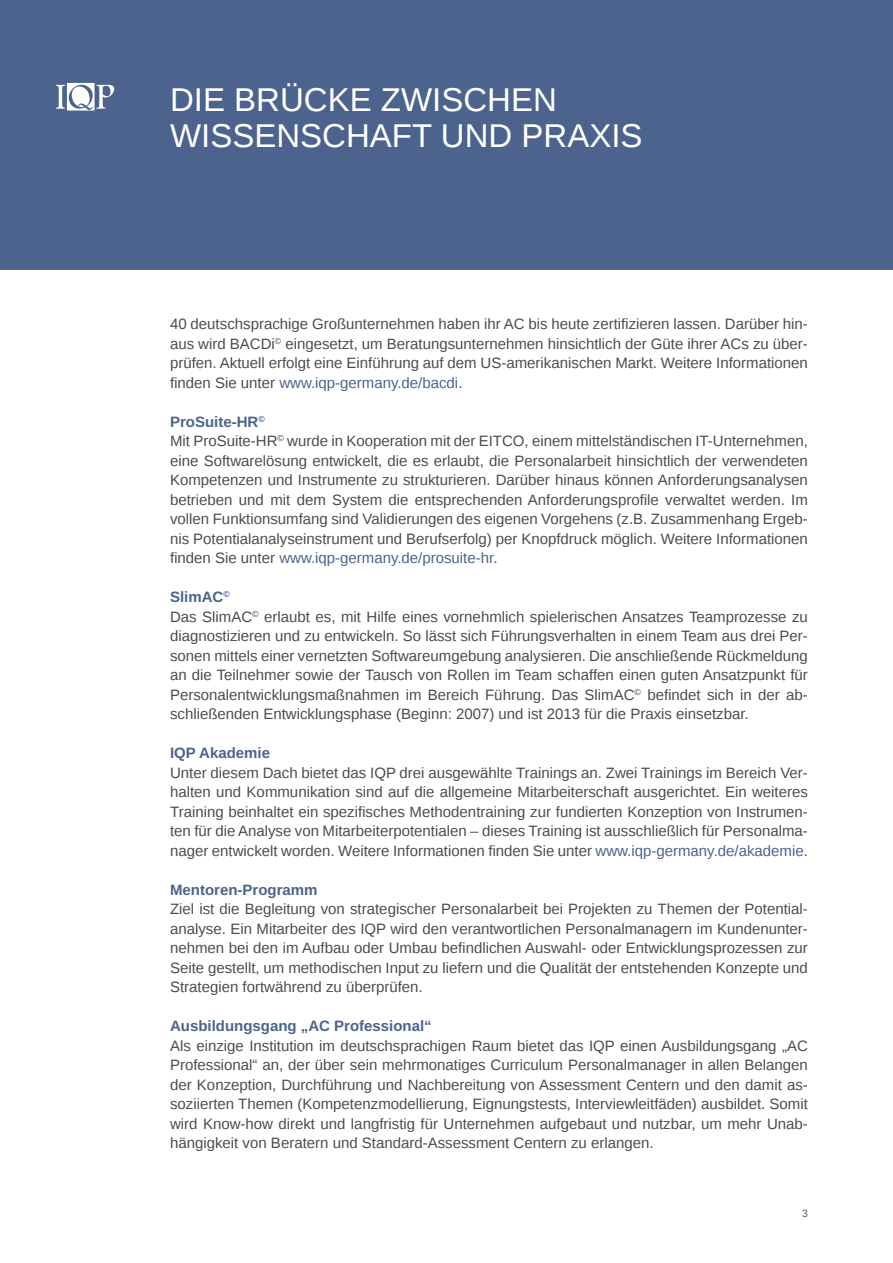
<style>
.page{position:relative;width:893px;height:1263px;background:#fff}
.page>*{position:absolute;margin:0;border:0;box-sizing:border-box;transform-origin:0 0}
.Modultext{font:33px/36px "Liberation Sans";color:#fff}
.Standardtext_nicht_e{font:15px/19.5px "Liberation Sans";color:#4b4c4d;text-align:justify}
.Standardtext_nicht_e-2{font:700 15px "Liberation Sans";color:#4b638d}
.t1{font:10.5px "Liberation Sans";color:#4b638d}
.s1{color:#4b638d}
</style>
<div class="page">
<div style="left:0;top:0;width:893px;height:269px;background:#4b638d"></div>
<svg style="left:56px;top:83px;width:58px;height:28px"></svg>
<p class="Modultext" style="left:170px;top:83px;width:474px">DIE BRÜCKE ZWISCHEN<br>WISSENSCHAFT UND PRAXIS</p>
<p class="Standardtext_nicht_e" style="left:170px;top:315px;width:639px">40 deutschsprachige Großunternehmen haben ihr AC bis heute zertifizieren lassen. Darüber hin&shy;aus wird BACDi<sup>©</sup> eingesetzt, um Beratungsunternehmen hinsichtlich der Güte ihrer ACs zu über&shy;prüfen. Aktuell erfolgt eine Einführung auf dem US-amerikanischen Markt. Weitere Informationen finden Sie unter <span class="s1">www.iqp-germany.de/bacdi</span>.</p>
<p class="Standardtext_nicht_e-2" style="left:170px;top:411px;width:96px">ProSuite-HR<sup>©</sup></p>
<p class="Standardtext_nicht_e" style="left:170px;top:432px;width:639px">Mit ProSuite-HR<sup>©</sup> wurde in Kooperation mit der EITCO, einem mittelständischen IT-Unternehmen, eine Softwarelösung entwickelt, die es erlaubt, die Personalarbeit hinsichtlich der verwendeten Kompetenzen und Instrumente zu strukturieren. Darüber hinaus können Anforderungsanalysen betrieben und mit dem System die entsprechenden Anforderungsprofile verwaltet werden. Im vollen Funktionsumfang sind Validierungen des eigenen Vorgehens (z.B. Zusammenhang Ergeb&shy;nis Potentialanalyseinstrument und Berufserfolg) per Knopfdruck möglich. Weitere Informationen finden Sie unter <span class="s1">www.iqp-germany.de/prosuite-hr</span>.</p>
<p class="Standardtext_nicht_e-2" style="left:170px;top:587px;width:61px">SlimAC<sup>©</sup></p>
<p class="Standardtext_nicht_e" style="left:170px;top:607px;width:639px">Das SlimAC<sup>©</sup> erlaubt es, mit Hilfe eines vornehmlich spielerischen Ansatzes Teamprozesse zu diagnostizieren und zu entwickeln. So lässt sich Führungsverhalten in einem Team aus drei Per&shy;sonen mittels einer vernetzten Softwareumgebung analysieren. Die anschließende Rückmeldung an die Teilnehmer sowie der Tausch von Rollen im Team schaffen einen guten Ansatzpunkt für Personalentwicklungsmaßnahmen im Bereich Führung. Das SlimAC<sup>©</sup> befindet sich in der ab&shy;schließenden Entwicklungsphase (Beginn: 2007) und ist 2013 für die Praxis einsetzbar.</p>
<p class="Standardtext_nicht_e-2" style="left:170px;top:743px;width:102px">IQP Akademie</p>
<p class="Standardtext_nicht_e" style="left:170px;top:763px;width:639px">Unter diesem Dach bietet das IQP drei ausgewählte Trainings an. Zwei Trainings im Bereich Ver&shy;halten und Kommunikation sind auf die allgemeine Mitarbeiterschaft ausgerichtet. Ein weiteres Training beinhaltet ein spezifisches Methodentraining zur fundierten Konzeption von Instrumen&shy;ten für die Analyse von Mitarbeiterpotentialen – dieses Training ist ausschließlich für Personalma&shy;nager entwickelt worden. Weitere Informationen finden Sie unter <span class="s1">www.iqp-germany.de/akademie</span>.</p>
<p class="Standardtext_nicht_e-2" style="left:170px;top:879px;width:149px">Mentoren-Programm</p>
<p class="Standardtext_nicht_e" style="left:170px;top:900px;width:639px">Ziel ist die Begleitung von strategischer Personalarbeit bei Projekten zu Themen der Potential&shy;analyse. Ein Mitarbeiter des IQP wird den verantwortlichen Personalmanagern im Kundenunter&shy;nehmen bei den im Aufbau oder Umbau befindlichen Auswahl- oder Entwicklungsprozessen zur Seite gestellt, um methodischen Input zu liefern und die Qualität der entstehenden Konzepte und Strategien fortwährend zu überprüfen.</p>
<p class="Standardtext_nicht_e-2" style="left:170px;top:1016px;width:263px">Ausbildungsgang „AC Professional“</p>
<p class="Standardtext_nicht_e" style="left:170px;top:1036px;width:639px">Als einzige Institution im deutschsprachigen Raum bietet das IQP einen Ausbildungsgang „AC Professional“ an, der über sein mehrmonatiges Curriculum Personalmanager in allen Belangen der Konzeption, Durchführung und Nachbereitung von Assessment Centern und den damit as&shy;soziierten Themen (Kompetenzmodellierung, Eignungstests, Interviewleitfäden) ausbildet. Somit wird Know-how direkt und langfristig für Unternehmen aufgebaut und nutzbar, um mehr Unab&shy;hängigkeit von Beratern und Standard-Assessment Centern zu erlangen.</p>
<p class="t1" style="left:802px;top:1208px;width:7px">3</p>
</div>
